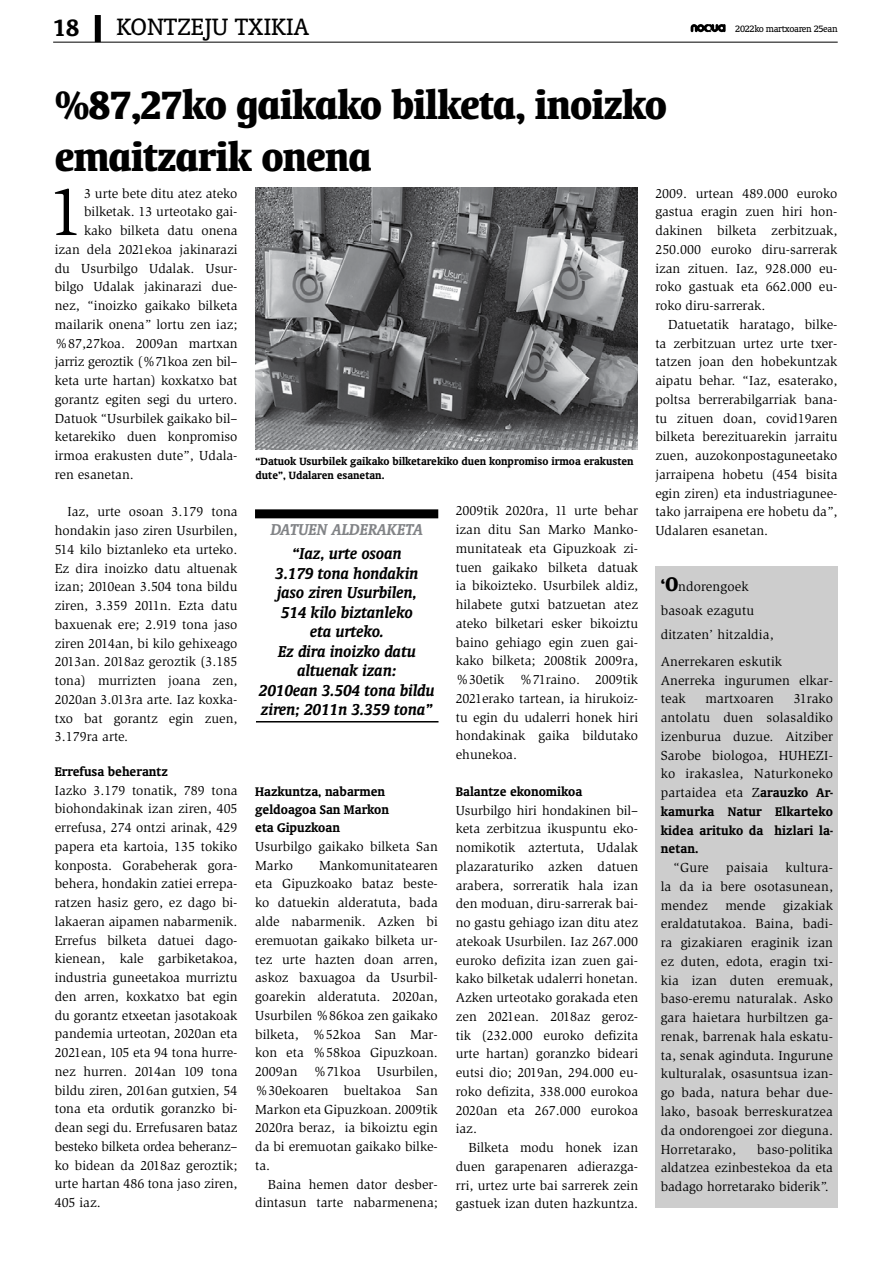
<style>
.page{position:relative;width:893px;height:1263px;background:#fff}
.page>*{position:absolute;margin:0;border:0;box-sizing:border-box;transform-origin:0 0}
.t1{font:69.45px "Slimbach";color:#000}
.t2{font:700 condensed 45px/52.5px "Oranda BT";letter-spacing:-.01em;color:#000}
.t3{font:27px "Oranda BT";color:#000}
.t4{font:700 27px "Oranda BT";color:#000}
.t5{font:italic 700 18px/19.5px "Oranda BT";color:#000;text-align:center}
.t6{font:italic 700 18px "Oranda BT";letter-spacing:-.01em;color:#828487}
.t7{font:700 14.25px/18px "Oranda BT";color:#000}
.t8{font:13.5px/18.8px "Slimbach";color:#000;text-align:justify}
.t9{font:13.5px "Slimbach";letter-spacing:-.02em;color:#000}
.t10{font:700 12px/14.4px "Oranda BT";color:#000}
.t11{font:10.5px "Oranda BT";letter-spacing:-.03em;color:#000}
.s1{font-family:"Oranda BT";font-weight:700;font-stretch:condensed;font-size:19.5px}
.s2{font-family:"Oranda BT";font-weight:700;font-stretch:condensed;font-size:22.5px}
.s3{font-family:"Oranda BT";font-weight:700;font-size:14.25px}
</style>
<div class="page">
<svg style="left:691px;top:24px;width:35px;height:8px"></svg>
<hr style="left:53px;top:42px;width:785px;height:1px;background:#000">
<div style="left:95px;top:15px;width:6px;height:27px;background:#000"></div>
<div style="left:656px;top:566px;width:182px;height:641px;background:#cdcdcd"></div>
<div style="left:255px;top:509px;width:183px;height:9px;background:#000"></div>
<hr style="left:256px;top:721px;width:182px;height:1px;background:#000">
<img style="left:255px;top:187px;width:382px;height:262px">
<h3 class="t4" style="left:53px;top:12px;width:28px">18</h3>
<h3 class="t3" style="left:117px;top:11px;width:194px">KONTZ JU TXIKIA</h3>
<h3 class="t3" style="left:117px;top:12px;width:119px">PIL-PILEAN</h3>
<p class="t11" style="left:735px;top:23px;width:104px">2022ko martxoaren 25ean</p>
<h2 class="t2" style="left:55px;top:78px;width:613px">%87,27ko gaikako bilketa, inoizko emaitzarik onena</h2>
<h1 class="t1" style="left:48px;top:172px;width:37px">1</h1>
<p class="t8" style="left:84px;top:184px;width:155px">3 urte bete ditu atez ateko</p>
<p class="t8" style="left:655px;top:184px;width:184px">2009. urtean 489.000 euroko gastua eragin zuen hiri hon&shy;dakinen bilketa zerbitzuak, 250.000 euroko diru-sarrerak izan zituen. Iaz, 928.000 eu&shy;roko gastuak eta 662.000 eu&shy;roko diru-sarrerak.</p>
<p class="t8" style="left:655px;top:315px;width:184px;text-indent:13px">Datuetatik haratago, bilke&shy;ta zerbitzuan urtez urte txer&shy;tatzen joan den hobekuntzak aipatu behar. “Iaz, esaterako, poltsa berrerabilgarriak bana&shy;tu zituen doan, covid19aren bilketa berezituarekin jarraitu zuen, auzokonpostaguneetako jarraipena hobetu (454 bisita egin ziren) eta industriagunee&shy;tako jarraipena ere hobetu da”, Udalaren esanetan.</p>
<p class="t8" style="left:84px;top:202px;width:155px">bilketak. 13 urteotako gai-</p>
<p class="t8" style="left:84px;top:221px;width:155px">kako bilketa datu onena</p>
<p class="t8" style="left:55px;top:240px;width:184px">izan dela 2021ekoa jakinarazi</p>
<p class="t8" style="left:55px;top:259px;width:184px">du Usurbilgo Udalak. Usur-</p>
<p class="t8" style="left:55px;top:277px;width:184px">bilgo Udalak jakinarazi due-</p>
<p class="t8" style="left:55px;top:296px;width:184px">nez, “inoizko gaikako bilketa</p>
<p class="t8" style="left:55px;top:315px;width:184px">mailarik onena” lortu zen iaz;</p>
<p class="t8" style="left:55px;top:334px;width:184px">%87,27koa. 2009an martxan</p>
<p class="t9" style="left:55px;top:354px;width:184px">jarriz geroztik (%71koa zen bil–</p>
<p class="t8" style="left:55px;top:371px;width:184px">keta urte hartan) koxkatxo bat</p>
<p class="t8" style="left:55px;top:390px;width:184px">gorantz egiten segi du urtero.</p>
<p class="t8" style="left:55px;top:409px;width:184px">Datuok “Usurbilek gaikako bil–</p>
<p class="t8" style="left:55px;top:427px;width:184px">ketarekiko duen konpromiso</p>
<p class="t8" style="left:55px;top:446px;width:184px">irmoa erakusten dute”, Udala-</p>
<p class="t8" style="left:55px;top:465px;width:80px">ren esanetan.</p>
<p class="t8" style="left:55px;top:502px;width:184px;text-indent:13px">Iaz, urte osoan 3.179 tona hondakin jaso ziren Usurbilen, 514 kilo biztanleko eta urteko.<br>Ez dira inoizko datu altuenak izan; 2010ean 3.504 tona bildu ziren, 3.359 2011n. Ezta datu baxuenak ere; 2.919 tona jaso ziren 2014an, bi kilo gehixeago 2013an. 2018az geroztik (3.185 tona) murrizten joana zen, 2020an 3.013ra arte. Iaz koxka&shy;txo bat gorantz egin zuen, 3.179ra arte.</p>
<p class="t7" style="left:55px;top:762px;width:114px">Errefusa beherantz</p>
<p class="t8" style="left:55px;top:781px;width:184px">Iazko 3.179 tonatik, 789 tona biohondakinak izan ziren, 405 errefusa, 274 ontzi arinak, 429 papera eta kartoia, 135 tokiko konposta. Gorabeherak gora&shy;behera, hondakin zatiei errepa&shy;ratzen hasiz gero, ez dago bi&shy;lakaeran aipamen nabarmenik.<br>Errefus bilketa datuei dago&shy;kienean, kale garbiketakoa, industria guneetakoa murriztu den arren, koxkatxo bat egin du gorantz etxeetan jasotakoak pandemia urteotan, 2020an eta 2021ean, 105 eta 94 tona hurre&shy;nez hurren. 2014an 109 tona bildu ziren, 2016an gutxien, 54 tona eta ordutik goranzko bi&shy;dean segi du. Errefusaren bataz besteko bilketa ordea beheranz– ko bidean da 2018az geroztik; urte hartan 486 tona jaso ziren, 405 iaz.</p>
<p class="t10" style="left:256px;top:454px;width:379px">“Datuok Usurbilek gaikako bilketarekiko duen konpromiso irmoa erakusten dute”, Udalaren esanetan.</p>
<p class="t8" style="left:456px;top:501px;width:184px">2009tik 2020ra, 11 urte behar izan ditu San Marko Manko&shy;munitateak eta Gipuzkoak zi&shy;tuen gaikako bilketa datuak ia bikoizteko. Usurbilek aldiz, hilabete gutxi batzuetan atez ateko bilketari esker bikoiztu baino gehiago egin zuen gai&shy;kako bilketa; 2008tik 2009ra, %30etik %71raino. 2009tik 2021erako tartean, ia hirukoiz&shy;tu egin du udalerri honek hiri hondakinak gaika bildutako ehunekoa.</p>
<p class="t7" style="left:456px;top:782px;width:128px">Balantze ekonomikoa</p>
<p class="t8" style="left:456px;top:801px;width:184px">Usurbilgo hiri hondakinen bil– keta zerbitzua ikuspuntu eko&shy;nomikotik aztertuta, Udalak plazaraturiko azken datuen arabera, sorreratik hala izan den moduan, diru-sarrerak bai&shy;no gastu gehiago izan ditu atez atekoak Usurbilen. Iaz 267.000 euroko defizita izan zuen gai&shy;kako bilketak udalerri honetan.<br>Azken urteotako gorakada eten zen 2021ean. 2018az geroz&shy;tik (232.000 euroko defizita urte hartan) goranzko bideari eutsi dio; 2019an, 294.000 eu&shy;roko defizita, 338.000 eurokoa 2020an eta 267.000 eurokoa iaz.</p>
<p class="t8" style="left:456px;top:1138px;width:184px;text-indent:13px">Bilketa modu honek izan duen garapenaren adierazga&shy;rri, urtez urte bai sarrerek zein gastuek izan duten hazkuntza.</p>
<h3 class="t6" style="left:271px;top:519px;width:154px">DATUEN ALDERAKETA</h3>
<h3 class="t5" style="left:259px;top:544px;width:177px">“Iaz, urte osoan<br>3.179 tona hondakin<br>jaso ziren Usurbilen,<br>514 kilo biztanleko<br>eta urteko.<br>Ez dira inoizko datu altuenak izan:<br>2010ean 3.504 tona bildu ziren; 2011n 3.359 tona”</h3>
<p class="t8" style="left:661px;top:574px;width:114px;line-height:24px;text-align:left"><span class="s1">‘</span><span class="s2">O</span>ndorengoek basoak ezagutu ditzaten’ hitzaldia,</p>
<p class="t8" style="left:661px;top:652px;width:174px;text-align:left">Anerrekaren eskutik<br>Anerreka ingurumen elkar&shy;teak</p>
<p class="t8" style="left:661px;top:690px;width:174px;text-indent:133px">31rako antolatu duen solasaldiko izenburua duzue. Aitziber Sarobe biologoa, HUHEZI&shy;ko irakaslea, Naturkoneko partaidea eta Z<span class="s3">arauzko Ar-</span></p>
<p class="t7" style="left:661px;top:802px;width:174px;line-height:18.8px;text-align:justify">kamurka Natur Elkarteko kidea arituko da hizlari la&shy;netan.</p>
<p class="t8" style="left:673px;top:858px;width:37px">“Gure</p>
<p class="t8" style="left:726px;top:858px;width:43px">paisaia</p>
<p class="t8" style="left:706px;top:690px;width:70px">martxoaren</p>
<p class="t7" style="left:255px;top:782px;width:135px">Hazkuntza, nabarmen geldoagoa San Markon eta Gipuzkoan</p>
<p class="t8" style="left:255px;top:837px;width:184px">Usurbilgo gaikako bilketa San<br>Marko</p>
<p class="t8" style="left:255px;top:856px;width:184px;text-indent:64px">Mankomunitatearen eta Gipuzkoako bataz beste&shy;ko datuekin alderatuta, bada alde nabarmenik. Azken bi eremuotan gaikako bilketa ur&shy;tez urte hazten doan arren, askoz baxuagoa da Usurbil&shy;goarekin alderatuta. 2020an, Usurbilen %86koa zen gaikako bilketa, %52koa San Mar&shy;kon eta %58koa Gipuzkoan.<br>2009an %71koa Usurbilen, %30ekoaren bueltakoa San Markon eta Gipuzkoan. 2009tik 2020ra beraz, ia bikoiztu egin da bi eremuotan gaikako bilke&shy;ta.</p>
<p class="t8" style="left:255px;top:1175px;width:184px;text-align:right">Baina hemen dator desber&shy;dintasun tarte nabarmenena;</p>
<p class="t8" style="left:661px;top:858px;width:174px;text-indent:125px">kultura&shy;la da ia bere osotasunean, mendez</p>
<p class="t8" style="left:661px;top:896px;width:174px;text-indent:122px">gizakiak eraldatutakoa. Baina, badi&shy;ra gizakiaren eraginik izan ez duten, edota, eragin txi&shy;kia izan duten eremuak, baso-eremu naturalak. Asko gara haietara hurbiltzen ga&shy;renak, barrenak hala eskatu&shy;ta, senak aginduta. Ingurune kulturalak, osasuntsua izan&shy;go bada, natura behar due&shy;lako, basoak berreskuratzea da ondorengoei zor dieguna.<br>Horretarako,</p>
<p class="t8" style="left:725px;top:896px;width:42px">mende</p>
<p class="t8" style="left:661px;top:1140px;width:174px;text-indent:97px">baso-politika aldatzea ezinbestekoa da eta badago horretarako biderik”.</p>
</div>
